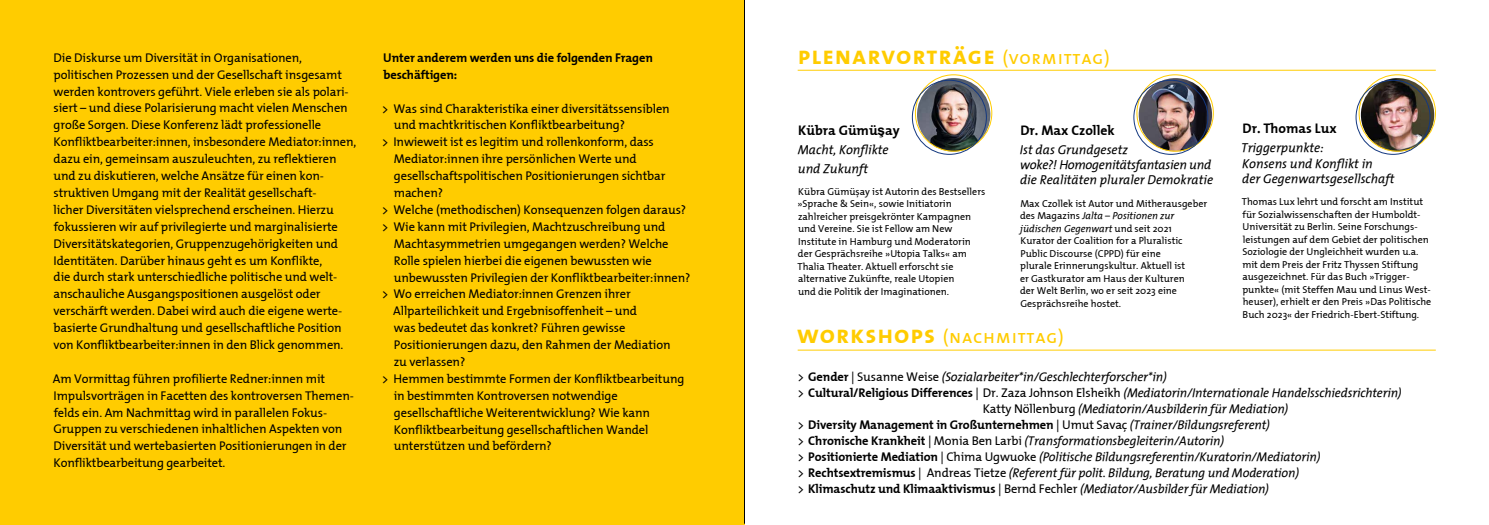
<style>
.page{position:relative;width:1489px;height:525px;background:#fff}
.page>*{position:absolute;margin:0;border:0;box-sizing:border-box;transform-origin:0 0}
.t1{font:25px "The Mix 7 Caps";letter-spacing:.04em;color:#fc0}
.t2{font:18.75px "The Mix 5 Caps";letter-spacing:.04em;color:#fc0}
.t3{font:13.75px "The Mix 7";color:#000}
.t4{font:italic 12.75px/15.4px "The Mix 5";color:#000}
.t5{font:12.5px/16.9px "The Mix 5";letter-spacing:-.01em;color:#000}
.t6{font:italic 12.5px/16px "The Mix 5";letter-spacing:-.01em;color:#000}
.t7{font:12.5px/16.9px "The Mix 7";letter-spacing:-.01em;color:#000}
.t8{font:10px/12.5px "The Mix 5";color:#000}
.s1{font-family:"The Mix 5 Caps";font-size:18.75px}
.s2{font-family:"Arial";font-weight:700}
.s3{font-family:"The Mix B W5 Plain"}
.s4{font-style:italic}
.s5{font-family:"The Mix 7 Caps";font-size:25px}
.s6{font-style:normal}
.s7{font-family:"The Mix 7";font-style:normal}
.s8{font-family:"The Mix 5"}
.s9{font-family:"The Mix 5";font-style:italic}
</style>
<div class="page">
<div style="left:0;top:0;width:744px;height:524px;background:#fc0"></div>
<img style="left:917px;top:78px;width:73px;height:73px;border-radius:37px">
<img style="left:1138px;top:78px;width:73px;height:73px;border-radius:37px">
<div style="left:1136px;top:74px;width:77px;height:77px;border:1px solid #fc0;border-radius:50%"></div>
<div style="left:1133px;top:80px;width:75px;height:74px;border:1px solid #14387f;border-radius:50%"></div>
<img style="left:1360px;top:78px;width:73px;height:73px;border-radius:37px">
<div style="left:1358px;top:74px;width:77px;height:77px;border:1px solid #fc0;border-radius:50%"></div>
<div style="left:1355px;top:80px;width:75px;height:74px;border:1px solid #14387f;border-radius:50%"></div>
<hr style="left:797px;top:70px;width:638px;height:1px;background:#fc0">
<hr style="left:797px;top:349px;width:638px;height:1px;background:#fc0">
<div style="left:915px;top:74px;width:77px;height:77px;border:1px solid #fc0;border-radius:50%"></div>
<div style="left:912px;top:80px;width:74px;height:74px;border:1px solid #14387f;border-radius:50%"></div>
<hr style="left:744px;top:0;width:1px;height:523px;background:#000">
<p class="t5" style="left:53px;top:49px;width:304px">Die Diskurse um Diversität in Organisationen, politischen Prozessen und der Gesellschaft insgesamt werden kontrovers geführt. Viele erleben sie als polari&shy;siert – und diese Polarisierung macht vielen Menschen große Sorgen. Diese Konferenz lädt professionelle Konfliktbearbeiter:innen, insbesondere Mediator:innen, dazu ein, gemeinsam auszuleuchten, zu reflektieren und zu diskutieren, welche Ansätze für einen kon&shy;struktiven Umgang mit der Realität gesellschaft-<br>licher Diversitäten vielsprechend erscheinen. Hierzu fokussieren wir auf privilegierte und marginalisierte Diversitätskategorien, Gruppenzugehörigkeiten und Identitäten. Darüber hinaus geht es um Konflikte,<br>die durch stark unterschiedliche politische und welt&shy;anschauliche Ausgangspositionen ausgelöst oder verschärft werden. Dabei wird auch die eigene werte&shy;basierte Grundhaltung und gesellschaftliche Position von Konfliktbearbeiter:innen in den Blick genommen.</p>
<p class="t5" style="left:53px;top:369px;width:302px">Am Vormittag führen profilierte Redner:innen mit Impulsvorträgen in Facetten des kontroversen Themen&shy;felds ein. Am Nachmittag wird in parallelen Fokus-Gruppen zu verschiedenen inhaltlichen Aspekten von Diversität und wertebasierten Positionierungen in der Konfliktbearbeitung gearbeitet.</p>
<p class="t7" style="left:383px;top:49px;width:271px">Unter anderem werden uns die folgenden Fragen beschäftigen:</p>
<p class="t5" style="left:382px;top:99px;width:289px">&gt; Was sind Charakteristika einer diversitätssensiblen</p>
<p class="t5" style="left:394px;top:116px;width:232px">und machtkritischen Konfliktbearbeitung?</p>
<p class="t5" style="left:382px;top:133px;width:273px">&gt; Inwieweit ist es legitim und rollenkonform, dass</p>
<p class="t5" style="left:394px;top:150px;width:244px">Mediator:innen ihre persönlichen Werte und</p>
<p class="t5" style="left:394px;top:167px;width:273px">gesellschaftspolitischen Positionierungen sichtbar</p>
<p class="t5" style="left:394px;top:184px;width:51px">machen?</p>
<p class="t5" style="left:382px;top:201px;width:305px">&gt; Welche (methodischen) Konsequenzen folgen daraus?</p>
<p class="t5" style="left:382px;top:218px;width:284px">&gt; Wie kann mit Privilegien, Machtzuschreibung und</p>
<p class="t5" style="left:394px;top:234px;width:276px">Machtasymmetrien umgegangen werden? Welche</p>
<p class="t5" style="left:394px;top:251px;width:259px">Rolle spielen hierbei die eigenen bewussten wie</p>
<p class="t5" style="left:394px;top:268px;width:298px">unbewussten Privilegien der Konfliktbearbeiter:innen?</p>
<p class="t5" style="left:382px;top:285px;width:250px">&gt; Wo erreichen Mediator:innen Grenzen ihrer</p>
<p class="t5" style="left:393px;top:302px;width:245px">Allparteilichkeit und Ergebnisoffenheit – und</p>
<p class="t5" style="left:394px;top:319px;width:233px">was bedeutet das konkret? Führen gewisse</p>
<p class="t5" style="left:394px;top:336px;width:278px">Positionierungen dazu, den Rahmen der Mediation</p>
<p class="t5" style="left:394px;top:353px;width:73px">zu verlassen?</p>
<p class="t5" style="left:382px;top:369px;width:303px">&gt; Hemmen bestimmte Formen der Konfliktbearbeitung</p>
<p class="t5" style="left:394px;top:386px;width:225px">in bestimmten Kontroversen notwendige</p>
<p class="t5" style="left:394px;top:403px;width:257px">gesellschaftliche Weiterentwicklung? Wie kann</p>
<p class="t5" style="left:394px;top:420px;width:256px">Konfliktbearbeitung gesellschaftlichen Wandel</p>
<p class="t5" style="left:394px;top:437px;width:159px">unterstützen und befördern?</p>
<h1 class="t1" style="left:797px;top:34px;width:314px">plenarvorträge <span class="s1">(vormittag)</span></h1>
<p class="t3" style="left:798px;top:118px;width:103px">Kübra Gümü<span class="s2">ş</span>ay</p>
<p class="t4" style="left:797px;top:139px;width:93px;line-height:18.9px">Macht, Konflikte und Zukunft</p>
<p class="t8" style="left:797px;top:185px;width:189px">Kübra Gümü<span class="s3">ş</span>ay ist Autorin des Bestsellers »Sprache &amp; Sein«, sowie Initiatorin zahlreicher preisgekrönter Kampagnen und Vereine. Sie ist Fellow am New Institute in Hamburg und Moderatorin der Gesprächsreihe »Utopia Talks« am Thalia Theater. Aktuell erforscht sie alternative Zukünfte, reale Utopien<br>und die Politik der Imaginationen.</p>
<p class="t3" style="left:1020px;top:118px;width:96px">Dr. Max Czollek</p>
<p class="t4" style="left:1019px;top:141px;width:195px">Ist das Grundgesetz<br>woke?! Homogenitätsfantasien und die Realitäten pluraler Demokratie</p>
<p class="t8" style="left:1020px;top:196px;width:189px">Max Czollek ist Autor und Mitherausgeber des Magazins <span class="s4">Jalta – Positionen zur jüdischen Gegenwart</span> und seit 2021<br>Kurator der Coalition for a Pluralistic Public Discourse (CPPD) für eine<br>plurale Erinnerungskultur. Aktuell ist<br>er Gastkurator am Haus der Kulturen<br>der Welt Berlin, wo er seit 2023 eine Gesprächsreihe hostet.</p>
<p class="t3" style="left:1242px;top:117px;width:96px">Dr. Thomas Lux</p>
<p class="t4" style="left:1241px;top:140px;width:155px">Triggerpunkte:<br>Konsens und Konflikt in<br>der Gegenwartsgesellschaft</p>
<p class="t8" style="left:1241px;top:195px;width:191px">Thomas Lux lehrt und forscht am Institut für Sozialwissenschaften der Humboldt-Universität zu Berlin. Seine Forschungs&shy;leistungen auf dem Gebiet der politischen Soziologie der Ungleichheit wurden u.a. mit dem Preis der Fritz Thyssen Stiftung ausgezeichnet. Für das Buch »Trigger&shy;punkte« (mit Steffen Mau und Linus West&shy;heuser), erhielt er den Preis »Das Politische Buch 2023« der Friedrich-Ebert-Stiftung.</p>
<h2 class="t2" style="left:797px;top:321px;width:268px"><span class="s5">workshops</span> (nachmittag)</h2>
<p class="t6" style="left:797px;top:368px;width:370px"><span class="s6">&gt;</span> <span class="s7">Gender</span> | <span class="s6">Susanne Weise</span> (Sozialarbeiter*in/Geschlechterforscher*in)</p>
<p class="t6" style="left:797px;top:384px;width:605px"><span class="s6">&gt;</span> <span class="s7">Cultural/Religious Differences</span> | <span class="s6">Dr. Zaza Johnson Elsheikh</span> (Mediatorin/Internationale Handelsschiedsrichterin)</p>
<p class="t6" style="left:982px;top:400px;width:307px"><span class="s6">Katty Nöllenburg</span> (Mediatorin/Ausbilderin für Mediation)</p>
<p class="t7" style="left:797px;top:415px;width:473px"><span class="s8">&gt;</span> Diversity Management in Großunternehmen <span class="s9">|</span> <span class="s8">Umut Savaç</span> <span class="s9">(Trainer/Bildungsreferent)</span></p>
<p class="t6" style="left:797px;top:432px;width:524px"><span class="s6">&gt;</span> <span class="s7">Chronische Krankheit</span> | <span class="s6">Monia Ben Larbi</span> (Transformationsbegleiterin/Autorin)<br><span class="s6">&gt;</span> <span class="s7">Positionierte Mediation</span> | <span class="s6">Chima Ugwuoke</span> (Politische Bildungsreferentin/Kuratorin/Mediatorin) <span class="s6">&gt;</span> <span class="s7">Rechtsextremismus</span> | <span class="s6">Andreas Tietze</span> (Referent für polit. Bildung, Beratung und Moderation)<br><span class="s6">&gt;</span> <span class="s7">Klimaschutz und Klimaaktivismus</span> | <span class="s6">Bernd Fechler</span> (Mediator/Ausbilder für Mediation)</p>
</div>
